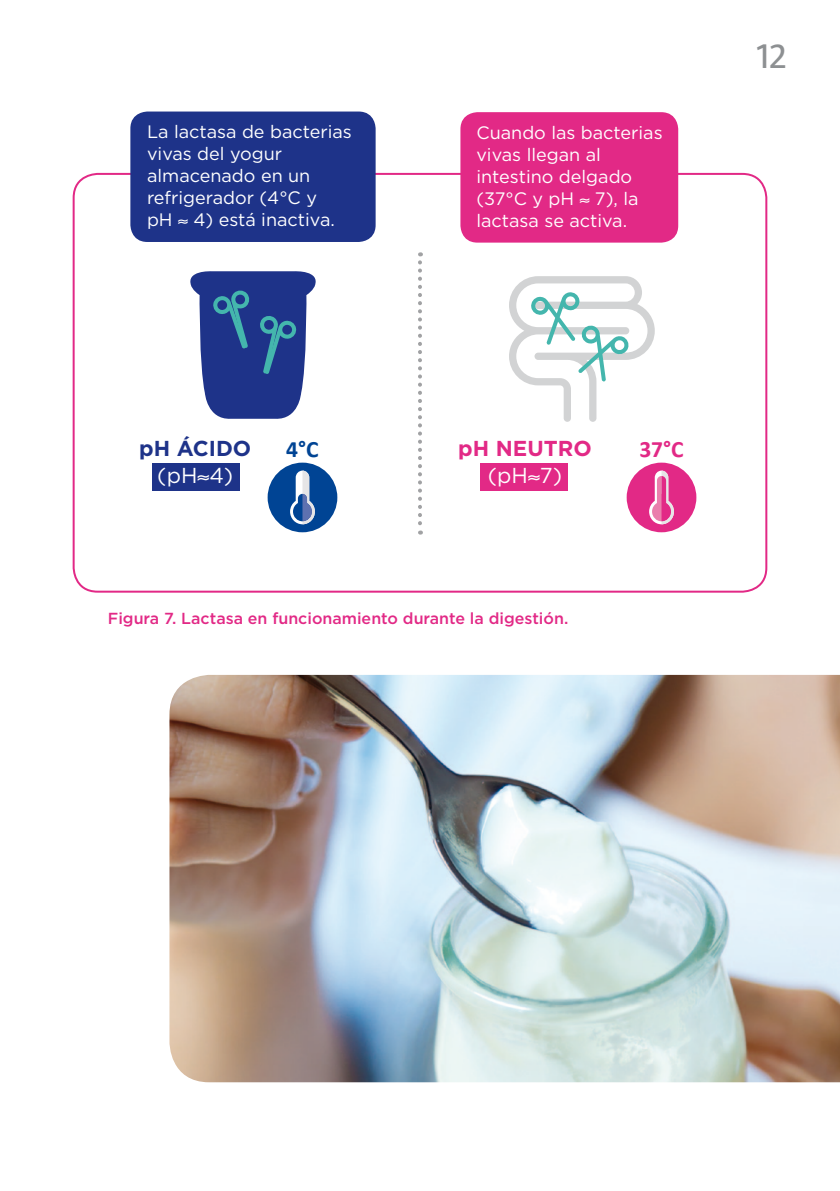
<style>
.page{position:relative;width:840px;height:1191px;background:#fff}
.page>*{position:absolute;margin:0;border:0;box-sizing:border-box;transform-origin:0 0}
.t1{font:36px "Taz";color:#8d9092}
.t2{font:700 23.6px "Calibri";color:#e22986}
.t3{font:700 23.6px "Calibri";color:#004494}
.t4{font:21.6px "Gotham";color:#fff}
.t5{font:700 21.6px "Gotham";color:#e22986}
.t6{font:700 21.6px "Gotham";color:#1e3389}
.t7{font:18px/22px "Gotham";color:#fff}
.t8{font:500 16px "Gotham";color:#e22986}
</style>
<div class="page">
<img style="left:169px;top:675px;width:670px;height:407px">
<div style="left:130px;top:111px;width:245px;height:131px;background:#1e3389;border-radius:17px"></div>
<div style="left:460px;top:112px;width:217px;height:131px;background:#e22986;border-radius:17px"></div>
<svg style="left:418px;top:262px;width:4px;height:272px"></svg>
<div style="left:267px;top:462px;width:70px;height:70px;background:#004494;border-radius:50%"></div>
<svg style="left:290px;top:470px;width:25px;height:54px"></svg>
<div style="left:152px;top:464px;width:87px;height:27px;background:#1e3389"></div>
<svg style="left:190px;top:271px;width:126px;height:148px"></svg>
<div style="left:626px;top:462px;width:70px;height:70px;background:#e22986;border-radius:50%"></div>
<svg style="left:649px;top:470px;width:24px;height:54px"></svg>
<div style="left:480px;top:464px;width:87px;height:27px;background:#e22986"></div>
<svg style="left:509px;top:276px;width:145px;height:146px"></svg>
<p class="t7" style="left:147px;top:120px;width:206px">La lactasa de bacterias vivas del yogur almacenado en un refrigerador (4°C y<br>pH ≈ 4) está inactiva.</p>
<p class="t7" style="left:476px;top:121px;width:188px">Cuando las bacterias vivas llegan al intestino delgado (37°C y pH ≈ 7), la lactasa se activa.</p>
<h1 class="t1" style="left:756px;top:37px;width:32px">12</h1>
<p class="t6" style="left:139px;top:434px;width:114px">pH ÁCIDO</p>
<h2 class="t3" style="left:286px;top:434px;width:34px">4°C</h2>
<p class="t4" style="left:157px;top:461px;width:77px">(pH≈4)</p>
<p class="t5" style="left:458px;top:434px;width:135px">pH NEUTRO</p>
<h2 class="t2" style="left:639px;top:434px;width:46px">37°C</h2>
<p class="t4" style="left:487px;top:461px;width:76px">(pH≈7)</p>
<p class="t8" style="left:108px;top:608px;width:461px">Figura 7. Lactasa en funcionamiento durante la digestión.</p>
</div>
